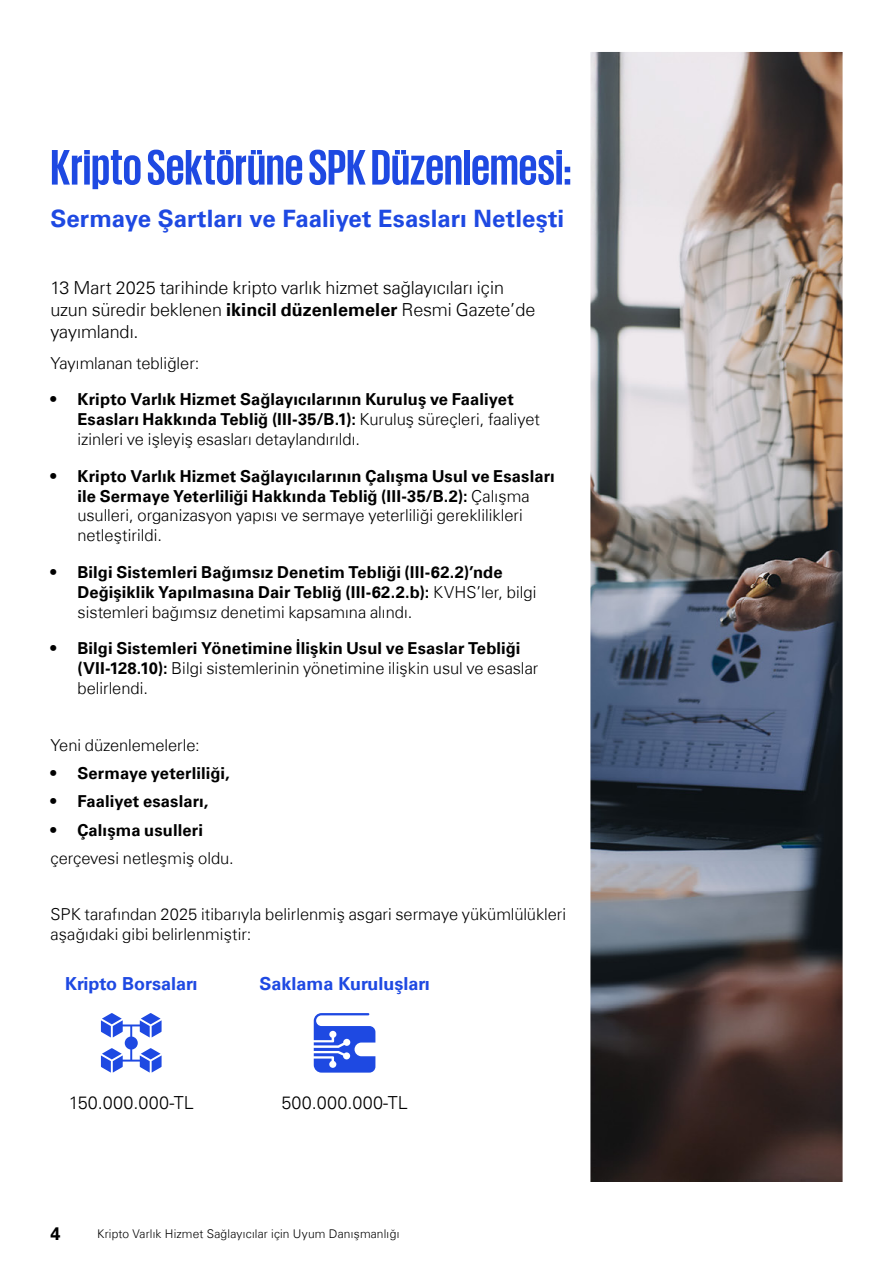
<style>
.page{position:relative;width:893px;height:1263px;background:#fff}
.page>*{position:absolute;margin:0;border:0;box-sizing:border-box;transform-origin:0 0}
.t1{font:700 51px "KPMG";letter-spacing:-.005em;color:#1e49e2}
.t2{font:700 24px "Universfor KPMG";letter-spacing:.005em;color:#1e49e2}
.t3{font:300 18px/21.6px "Universfor KPMG";color:#000}
.t4{font:700 18px "Universfor KPMG";color:#1e49e2}
.t5{font:300 18px "Universfor KPMG";letter-spacing:.02em;color:#000}
.t6{font:700 18px "Universfor KPMG";color:#000}
.t7{font:700 16.5px/19.8px "Universfor KPMG";letter-spacing:.01em;color:#000}
.t8{font:300 16.5px/19.8px "Universfor KPMG";color:#000}
.t9{font:300 12px "Universfor KPMG";letter-spacing:.015em;color:#000}
.s1{font-weight:700}
.s2{font-weight:300}
</style>
<div class="page">
<img style="left:592px;top:53px;width:249px;height:1129px">
<div style="left:589px;top:50px;width:255px;height:1136px;border:2px solid #fff"></div>
<svg style="left:314px;top:1013px;width:61px;height:59px"></svg>
<svg style="left:101px;top:1013px;width:61px;height:59px"></svg>
<h1 class="t1" style="left:50px;top:142px;width:523px">Kripto Sektörüne SPK Düzenlemesi:</h1>
<h2 class="t2" style="left:50px;top:204px;width:515px">Sermaye Şartları ve Faaliyet Esasları Netleşti</h2>
<p class="t3" style="left:50px;top:277px;width:486px">13 Mart 2025 tarihinde kripto varlık hizmet sağlayıcıları için uzun süredir beklenen <span class="s1">ikincil düzenlemeler</span> Resmi Gazete’de yayımlandı.</p>
<p class="t8" style="left:50px;top:353px;width:151px">Yayımlanan tebliğler:</p>
<p class="t7" style="left:77px;top:390px;width:464px;text-indent:-27px">• Kripto Varlık Hizmet Sağlayıcılarının Kuruluş ve Faaliyet<br>Esasları Hakkında Tebliğ (III-35/B.1): <span class="s2">Kuruluş süreçleri, faaliyet izinleri ve işleyiş esasları detaylandırıldı.</span></p>
<p class="t7" style="left:77px;top:466px;width:479px;text-indent:-27px">• Kripto Varlık Hizmet Sağlayıcılarının Çalışma Usul ve Esasları ile Sermaye Yeterliliği Hakkında Tebliğ (III-35/B.2): <span class="s2">Çalışma usulleri, organizasyon yapısı ve sermaye yeterliliği gereklilikleri netleştirildi.</span></p>
<p class="t7" style="left:77px;top:562px;width:460px;text-indent:-27px">• Bilgi Sistemleri Bağımsız Denetim Tebliği (III-62.2)’nde<br>Değişiklik Yapılmasına Dair Tebliğ (III-62.2.b): <span class="s2">KVHS’ler, bilgi sistemleri bağımsız denetimi kapsamına alındı.</span></p>
<p class="t7" style="left:77px;top:639px;width:462px;text-indent:-27px">• Bilgi Sistemleri Yönetimine İlişkin Usul ve Esaslar Tebliği (VII-128.10): <span class="s2">Bilgi sistemlerinin yönetimine ilişkin usul ve esaslar belirlendi.</span></p>
<p class="t8" style="left:50px;top:735px;width:151px">Yeni düzenlemelerle:</p>
<p class="t7" style="left:50px;top:763px;width:181px">• Sermaye yeterliliği,</p>
<p class="t7" style="left:50px;top:791px;width:159px">• Faaliyet esasları,</p>
<p class="t7" style="left:50px;top:820px;width:154px">• Çalışma usulleri</p>
<p class="t8" style="left:50px;top:848px;width:185px">çerçevesi netleşmiş oldu.</p>
<p class="t8" style="left:50px;top:905px;width:517px">SPK tarafından 2025 itibarıyla belirlenmiş asgari sermaye yükümlülükleri aşağıdaki gibi belirlenmiştir:</p>
<p class="t4" style="left:65px;top:973px;width:134px">Kripto Borsaları</p>
<p class="t4" style="left:259px;top:973px;width:172px">Saklama Kuruluşları</p>
<p class="t5" style="left:69px;top:1091px;width:127px">150.000.000-TL</p>
<p class="t5" style="left:281px;top:1091px;width:128px">500.000.000-TL</p>
<p class="t6" style="left:51px;top:1223px;width:12px">4</p>
<p class="t9" style="left:97px;top:1227px;width:304px">Kripto Varlık Hizmet Sağlayıcılar için Uyum Danışmanlığı</p>
</div>
